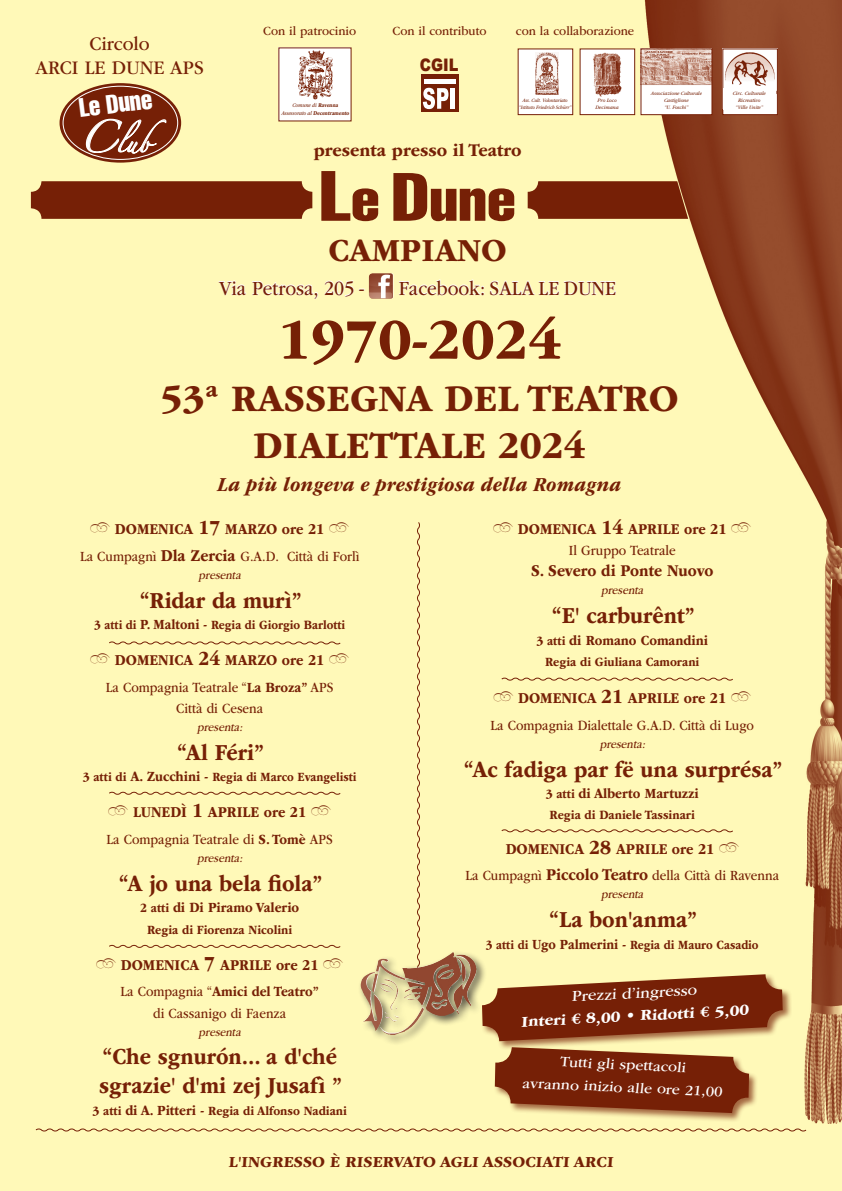
<style>
.page{position:relative;width:842px;height:1191px;background:#fff9b8}
.page>*{position:absolute;margin:0;border:0;box-sizing:border-box;transform-origin:0 0}
.t1{font:700 59.6px "ITC Garamond Std";color:#762006;scale:.95 1}
.t2{font:55.9px "Helvetica LT Std Comp";color:#762006;scale:1.2 1}
.t3{font:700 39.1px/46.9px "ITC Garamond Std";color:#762006;text-align:center;scale:.95 1}
.t4{font:700 33.5px "ITC Garamond Std";color:#762006;scale:.95 1}
.t5{font:26.2px "Helvetica LT Std Comp";color:#fff}
.t6{font:700 24px/28.7px "ITC Garamond Std";color:#762006;scale:.89 1}
.t7{font:21px "ITC Garamond Std";color:#762006;scale:.9 1}
.t8{font:italic 700 condensed 20.5px "ITC Garamond Std";letter-spacing:.02em;color:#762006;scale:1.05 1}
.t9{font:20px/24px "ITC Garamond Std";color:#762006;text-align:center;scale:.95 1}
.t10{font:18.9px "Zapfino";color:#fff}
.t11{font:700 18.6px "ITC Garamond Std";color:#762006;scale:.95 1}
.t12{font:900 17.3px "Arial";color:#762006;scale:.84 1}
.t13{font:700 17.2px "ITC Garamond Std";color:#762006;scale:.89 1}
.t14{font:700 16px "ITC Garamond Std";letter-spacing:-.02em;color:#762006}
.t15{font:700 15.8px "ITC Garamond Std";color:#fff;scale:1.05 1}
.t16{font:15.8px "ITC Garamond Std";color:#fff;scale:1.05 1}
.t17{font:700 15.7px "ITC Garamond Std";color:#762006;scale:.89 1}
.t18{font:14.9px/22.6px "ITC Garamond Std";color:#fff;text-align:center;scale:1.05 1}
.t19{font:14.6px/21.4px "ITC Garamond Std";color:#762006;text-align:center;scale:.89 1}
.t20{font:700 14.6px "ITC Garamond Std";color:#762006;scale:.89 1}
.t21{font:700 13.2px "ITC Garamond Std";color:#762006;scale:.89 1}
.t22{font:700 13.2px "ITC Garamond Std";color:#762006;scale:.86 1}
.t23{font:13px "ITC Garamond Std";color:#762006;scale:.95 1}
.t24{font:italic 12.5px "ITC Garamond Std";color:#762006;scale:.89 1}
.t25{font:italic 6px/7.9px "ITC Garamond Std";letter-spacing:-.005em;color:#762006;text-align:center;scale:.83 1}
.t26{font:italic 5.4px/7.1px "ITC Garamond Std";color:#762006;text-align:center;scale:.92 1}
.t27{font:italic 5.4px/7.1px "ITC Garamond Std";color:#762006;text-align:center;scale:.85 1}
.s1{font-weight:700;font-style:normal}
.s2{font-size:29.1px}
.s3{font-size:69.8px}
.s4{font-size:67px}
.s5{font-size:20.8px}
.s6{font-weight:700;font-size:17.2px}
.s7{font-size:14.6px}
.s8{font-weight:700}
.s9{font-size:13.2px}
</style>
<div class="page">
<img style="left:642px;top:0;width:200px;height:1123px">
<svg style="left:219px;top:280px;width:27px;height:15px"></svg>
<svg style="left:252px;top:281px;width:66px;height:18px"></svg>
<svg style="left:324px;top:280px;width:41px;height:17px"></svg>
<img style="left:369px;top:273px;width:24px;height:26px">
<svg style="left:399px;top:279px;width:85px;height:16px"></svg>
<svg style="left:490px;top:280px;width:126px;height:15px"></svg>
<div style="left:31px;top:181px;width:281px;height:38px;background:#762006;border-radius:11px"></div>
<svg style="left:528px;top:181px;width:160px;height:38px;background:#7c290e"></svg>
<svg style="left:60px;top:83px;width:121px;height:80px"></svg>
<div style="left:63px;top:86px;width:115px;height:73px;background:#762006;border-radius:50%"></div>
<svg style="left:85px;top:118px;width:82px;height:37px"></svg>
<div style="left:518px;top:49px;width:55px;height:66px;background:#fff"></div>
<img style="left:535px;top:53px;width:23px;height:42px">
<div style="left:518px;top:49px;width:55px;height:66px;border:1px solid #762006"></div>
<div style="left:580px;top:49px;width:55px;height:66px;background:#fff"></div>
<img style="left:593px;top:52px;width:29px;height:44px">
<div style="left:580px;top:49px;width:55px;height:66px;border:1px solid #762006"></div>
<div style="left:641px;top:49px;width:71px;height:66px;background:#fff"></div>
<img style="left:643px;top:51px;width:67px;height:34px">
<div style="left:641px;top:49px;width:71px;height:66px;border:1px solid #762006"></div>
<div style="left:279px;top:48px;width:72px;height:73px;background:#fff"></div>
<img style="left:298px;top:50px;width:35px;height:50px">
<div style="left:723px;top:49px;width:54px;height:66px;background:#fff"></div>
<img style="left:725px;top:52px;width:50px;height:34px">
<div style="left:481px;top:973px;width:311px;height:77px;background:#762006;opacity:.67"></div>
<svg style="left:109px;top:641px;width:232px;height:4px"></svg>
<svg style="left:501px;top:676px;width:233px;height:5px"></svg>
<svg style="left:501px;top:828px;width:233px;height:5px"></svg>
<svg style="left:109px;top:791px;width:232px;height:4px"></svg>
<svg style="left:109px;top:944px;width:232px;height:4px"></svg>
<div style="left:493px;top:1046px;width:265px;height:76px;background:#762006;opacity:.67"></div>
<svg style="left:481px;top:973px;width:302px;height:140px"></svg>
<svg style="left:417px;top:522px;width:3px;height:427px"></svg>
<svg style="left:35px;top:1128px;width:772px;height:4px"></svg>
<div style="left:421px;top:74px;width:37px;height:38px;background:#762006"></div>
<svg style="left:423px;top:88px;width:25px;height:21px"></svg>
<hr style="left:451px;top:88px;width:4px;height:21px;background:#fff">
<div style="left:425px;top:79px;width:31px;height:5px;background:#fff"></div>
<div style="left:358px;top:949px;width:129px;height:97px;background:#231f20;opacity:.75"></div>
<img style="left:402px;top:952px;width:62px;height:63px">
<svg style="left:732px;top:522px;width:19px;height:10px"></svg>
<svg style="left:731px;top:691px;width:20px;height:10px"></svg>
<svg style="left:719px;top:842px;width:20px;height:10px"></svg>
<h3 class="t9" style="left:35px;top:32px;width:179px">Circolo<br>ARCI LE DUNE APS</h3>
<p class="t23" style="left:263px;top:24px;width:99px">Con il patrocinio</p>
<p class="t23" style="left:392px;top:24px;width:100px">Con il contributo</p>
<p class="t12" style="left:420px;top:55px;width:48px">CGIL</p>
<p class="t23" style="left:516px;top:24px;width:126px">con la collaborazione</p>
<p class="t25" style="left:281px;top:101px;width:84px">Comune di <span class="s1">Ravenna<br></span>A ss ess o ra t o a l <span class="s1">Decentramento</span></p>
<p class="t26" style="left:733px;top:90px;width:37px">Circ. Culturale<br>Ricreativo “Ville Unite”</p>
<p class="t27" style="left:519px;top:97px;width:63px">Ass. Cult. Volontariato “Istituto Friedrich Schürr”</p>
<p class="t26" style="left:595px;top:97px;width:27px">Pro Loco<br>Decimana</p>
<p class="t26" style="left:651px;top:90px;width:57px">Associazione Culturale<br>Castiglione<br>“U. Foschi”</p>
<h3 class="t5" style="left:77px;top:91px;width:75px;rotate:-7deg">Le Dune</h3>
<p class="t10" style="left:78px;top:134px;width:89px"><span class="s2">C</span>lub</p>
<p class="t11" style="left:314px;top:139px;width:220px">presenta presso il Teatro</p>
<h2 class="t2" style="left:320px;top:165px;width:165px"><span class="s3">L</span>e <span class="s4">D</span>une</h2>
<h3 class="t4" style="left:328px;top:231px;width:189px">CAMPIANO</h3>
<h3 class="t7" style="left:219px;top:276px;width:163px">Via Petrosa, 205 -</h3>
<h3 class="t7" style="left:399px;top:276px;width:243px">Facebook: SALA LE DUNE</h3>
<h1 class="t1" style="left:278px;top:306px;width:300px">1970-2024</h1>
<h3 class="t3" style="left:161px;top:375px;width:547px">53ª RASSEGNA DEL TEATRO<br>DIALETTALE 2024</h3>
<h3 class="t8" style="left:218px;top:473px;width:386px">La più longeva e prestigiosa della Romagna</h3>
<p class="t17" style="left:115px;top:520px;width:237px">DOMENICA <span class="s5">17</span> MARZO ore 21</p>
<p class="t19" style="left:80px;top:545px;width:315px">La Cumpagnì <span class="s6">Dla Zercia</span> G.A.D. Città di Forlì</p>
<p class="t24" style="left:199px;top:568px;width:52px">presenta</p>
<h3 class="t6" style="left:140px;top:585px;width:183px">“Ridar da murì”</h3>
<p class="t22" style="left:94px;top:617px;width:293px">3 atti di <span class="s7">P. Maltoni -</span> Regia di Giorgio Barlotti</p>
<p class="t17" style="left:115px;top:651px;width:237px">DOMENICA <span class="s5">24</span> MARZO ore 21</p>
<p class="t19" style="left:106px;top:676px;width:257px">La Compagnia Teatrale “<span class="s8">La Broza”</span> APS<br>Città di Cesena</p>
<p class="t24" style="left:197px;top:720px;width:55px">presenta:</p>
<h3 class="t6" style="left:177px;top:738px;width:99px">“Al Féri”</h3>
<p class="t21" style="left:83px;top:769px;width:309px">3 atti di <span class="s7">A. Zucchini -</span> Regia di Marco Evangelisti</p>
<p class="t17" style="left:133px;top:803px;width:196px">LUNEDÌ <span class="s5">1</span> APRILE ore 21</p>
<p class="t19" style="left:107px;top:828px;width:256px">La Compagnia Teatrale di <span class="s8">S. Tomè</span> APS</p>
<p class="t24" style="left:197px;top:851px;width:55px">presenta:</p>
<h3 class="t6" style="left:119px;top:868px;width:230px">“A jo una bela fiola”</h3>
<p class="t20" style="left:140px;top:899px;width:180px"><span class="s9">2 atti</span> di Di Piramo Valerio</p>
<p class="t21" style="left:147px;top:922px;width:165px">Regia di Fiorenza Nicolini</p>
<p class="t17" style="left:121px;top:956px;width:224px">DOMENICA <span class="s5">7</span> APRILE ore 21</p>
<p class="t19" style="left:120px;top:981px;width:224px">La Compagnia “<span class="s8">Amici del Teatro” </span>di Cassanigo di Faenza</p>
<p class="t24" style="left:199px;top:1025px;width:52px">presenta</p>
<h3 class="t6" style="left:99px;top:1042px;width:275px">“Che sgnurón... a d'ché sgrazie' d'mi zej Jusafì ”</h3>
<p class="t21" style="left:92px;top:1103px;width:287px">3 atti <span class="s7">di A. Pitteri -</span> Regia di Alfonso Nadiani</p>
<p class="t17" style="left:518px;top:520px;width:236px">DOMENICA <span class="s5">14</span> APRILE ore 21</p>
<p class="t19" style="left:569px;top:540px;width:122px">Il Gruppo Teatrale</p>
<p class="t13" style="left:531px;top:561px;width:206px">S. Severo di Ponte Nuovo</p>
<p class="t24" style="left:601px;top:583px;width:52px">presenta</p>
<h3 class="t6" style="left:552px;top:601px;width:162px">“E' carburênt”</h3>
<p class="t20" style="left:536px;top:631px;width:194px"><span class="s9">3 atti</span> di Romano Comandini</p>
<p class="t21" style="left:545px;top:654px;width:175px">Regia di Giuliana Camorani</p>
<p class="t17" style="left:518px;top:689px;width:236px">DOMENICA <span class="s5">21</span> APRILE ore 21</p>
<p class="t19" style="left:491px;top:714px;width:297px">La Compagnia Dialettale G.A.D. Città di Lugo</p>
<p class="t24" style="left:600px;top:737px;width:55px">presenta:</p>
<h3 class="t6" style="left:464px;top:754px;width:360px">“Ac fadiga par fë una surprésa”</h3>
<p class="t20" style="left:546px;top:785px;width:173px"><span class="s9">3 atti</span> di Alberto Martuzzi</p>
<p class="t21" style="left:550px;top:808px;width:165px">Regia di Daniele Tassinari</p>
<p class="t17" style="left:506px;top:840px;width:236px">DOMENICA <span class="s5">28</span> APRILE ore 21</p>
<p class="t19" style="left:465px;top:865px;width:354px">La Cumpagnì <span class="s6">Piccolo Teatro</span> della Città di Ravenna</p>
<p class="t24" style="left:601px;top:887px;width:52px">presenta</p>
<h3 class="t6" style="left:549px;top:905px;width:168px">“La bon'anma”</h3>
<p class="t22" style="left:486px;top:937px;width:319px">3 atti di <span class="s7">Ugo Palmerini -</span> Regia di Mauro Casadio</p>
<p class="t16" style="left:571px;top:987px;width:121px;rotate:-3deg">Prezzi d’ingresso</p>
<p class="t15" style="left:520px;top:1012px;width:219px;rotate:-3deg">Interi € 8,00 • Ridotti € 5,00</p>
<p class="t18" style="left:523px;top:1049px;width:192px;rotate:2deg">Tutti gli spettacoli<br>avranno inizio alle ore 21,00</p>
<p class="t14" style="left:229px;top:1153px;width:387px">L'INGRESSO È RISERVATO AGLI ASSOCIATI ARCI</p>
</div>
